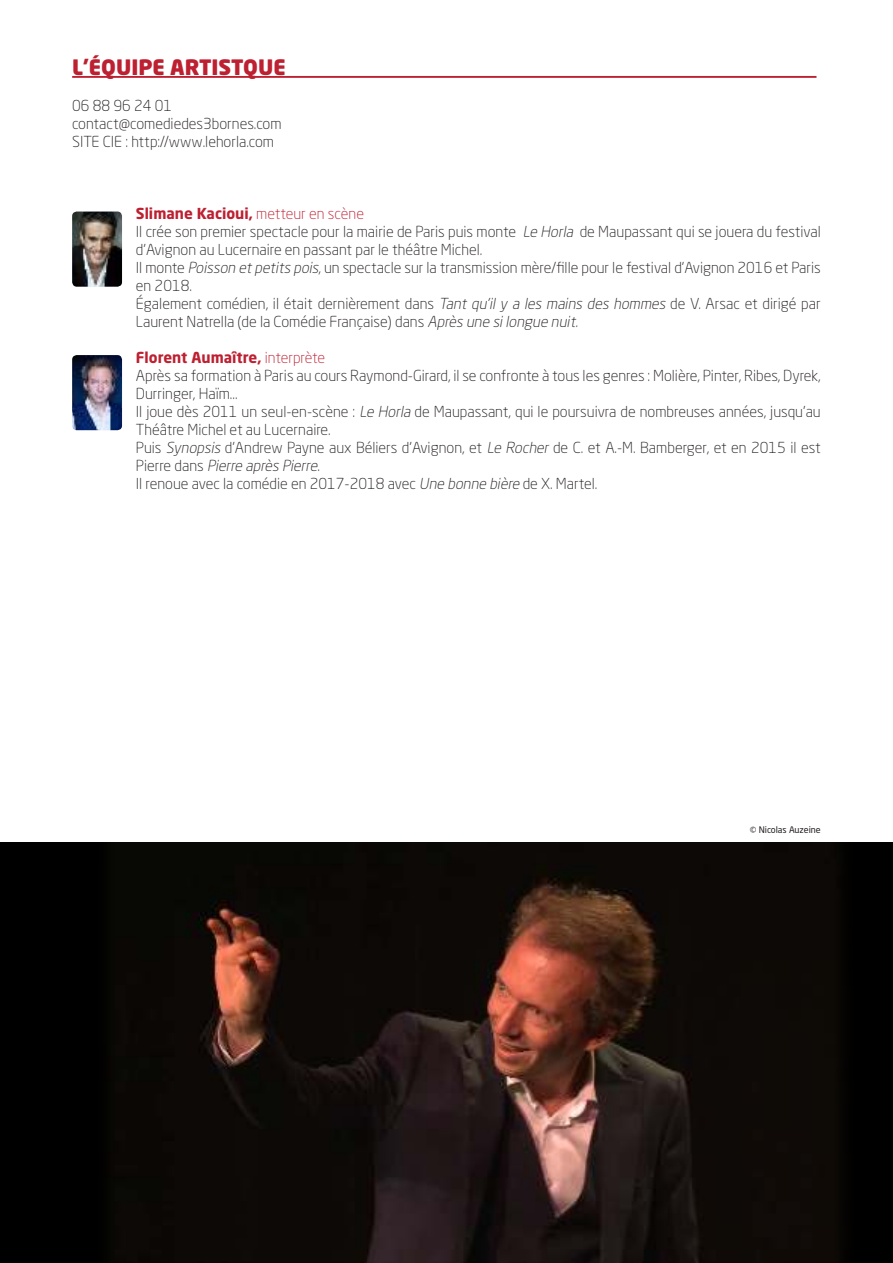
<style>
.page{position:relative;width:893px;height:1263px;background:#fff}
.page>*{position:absolute;margin:0;border:0;box-sizing:border-box;transform-origin:0 0}
.t1{font:900 21px "Neo Sans Std";color:#bd2031}
.t2{font:300 15px/18px "Neo Sans Std";color:#231f20}
.t3{font:700 15px "Neo Sans W1 G";color:#bd2031}
.t4{font:9px "Neo Sans W1 G";color:#231f20}
.s1{font-family:"Neo Sans Std";font-weight:300}
.s2{font-style:italic}
</style>
<div class="page">
<hr style="left:72px;top:76px;width:744px;height:2px;background:#bd2031">
<img style="left:72px;top:355px;width:50px;height:75px">
<img style="left:72px;top:212px;width:50px;height:75px">
<div style="left:0;top:842px;width:893px;height:421px;background:#000"></div>
<img style="left:114px;top:842px;width:725px;height:421px">
<h1 class="t1" style="left:72px;top:55px;width:215px">L’ÉQUIPE ARTISTQUE</h1>
<p class="t2" style="left:72px;top:97px;width:211px">06 88 96 24 01 contact@comediedes3bornes.com<br>SITE CIE : http://www.lehorla.com</p>
<p class="t3" style="left:136px;top:205px;width:230px">Slimane Kacioui, <span class="s1">metteur en scène</span></p>
<p class="t2" style="left:136px;top:223px;width:686px">Il crée son premier spectacle pour la mairie de Paris puis monte <span class="s2">Le Horla</span> de Maupassant qui se jouera du festival d’Avignon au Lucernaire en passant par le théâtre Michel.<br>Il monte <span class="s2">Poisson et petits pois</span>, un spectacle sur la transmission mère/fille pour le festival d’Avignon 2016 et Paris en 2018.<br>Également comédien, il était dernièrement dans <span class="s2">Tant qu’il y a les mains des hommes</span> de V. Arsac et dirigé par Laurent Natrella (de la Comédie Française) dans <span class="s2">Après une silongue nuit.</span></p>
<p class="t3" style="left:136px;top:349px;width:191px">Florent Aumaître, <span class="s1">interprète</span></p>
<p class="t2" style="left:136px;top:367px;width:686px">Après sa formation à Paris au cours Raymond-Girard, il se confronte à tous les genres : Molière, Pinter, Ribes, Dyrek, Durringer, Haïm...<br>Il joue dès 2011 un seul-en-scène : <span class="s2">Le Horla</span> de Maupassant, qui le poursuivra de nombreuses années, jusqu’au Théâtre Michel et au Lucernaire.<br>Puis <span class="s2">Synopsis</span> d’Andrew Payne aux Béliers d’Avignon, et <span class="s2">Le Rocher</span> de C. et A.-M. Bamberger, et en 2015 il est P i e r r e d a n s <span class="s2">Pierre après Pierre</span>.<br>Il renoue avec la comédie en 2017-2018 avec <span class="s2">Une bonne bière</span> de X. Martel.</p>
<p class="t4" style="left:750px;top:825px;width:73px">© Nicolas Auzeine</p>
</div>
